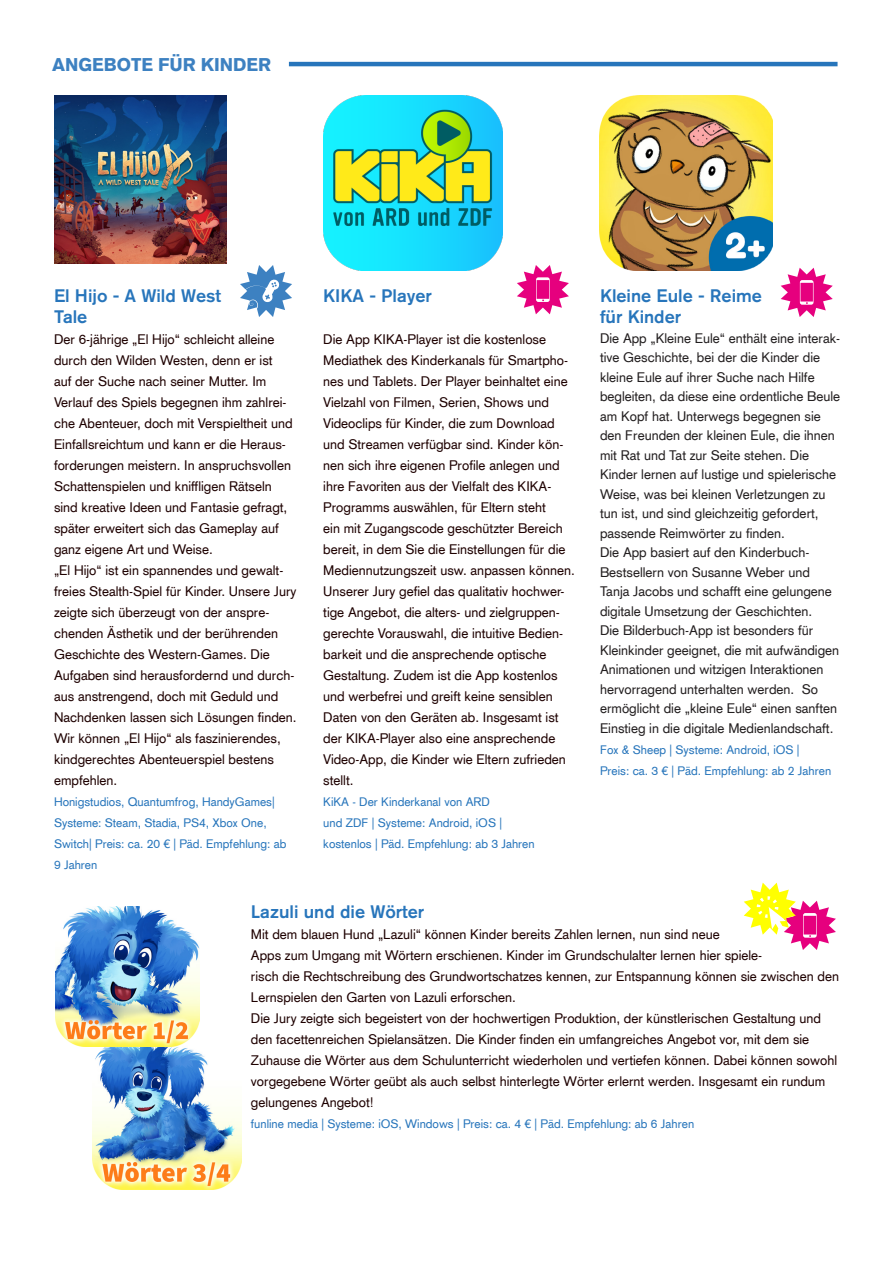
<style>
.page{position:relative;width:893px;height:1263px;background:#fff}
.page>*{position:absolute;margin:0;border:0;box-sizing:border-box;transform-origin:0 0}
.t1{font:500 18px/21.6px "Akzidenz Grotesk BQ";color:#2775bb}
.t2{font:900 18px "Akzidenz Grotesk";color:#3d81c1}
.t3{font:13.5px/21px "Akzidenz Grotesk";color:#1e0100}
.t4{font:13.5px/19.5px "Akzidenz Grotesk";color:#231f20}
.t5{font:12px/21px "Akzidenz Grotesk";color:#2775bb}
</style>
<div class="page">
<img style="left:93px;top:1046px;width:148px;height:143px">
<img style="left:54px;top:96px;width:172px;height:167px">
<img style="left:600px;top:96px;width:172px;height:175px">
<img style="left:56px;top:906px;width:144px;height:140px">
<svg style="left:517px;top:265px;width:52px;height:49px"></svg>
<svg style="left:781px;top:268px;width:52px;height:49px"></svg>
<img style="left:323px;top:96px;width:180px;height:175px">
<svg style="left:240px;top:265px;width:52px;height:52px"></svg>
<hr style="left:289px;top:62px;width:548px;height:4px;background:#2775bb">
<svg style="left:744px;top:883px;width:92px;height:67px"></svg>
<p class="t2" style="left:52px;top:53px;width:221px">ANGEBOTE FÜR KINDER</p>
<p class="t1" style="left:323px;top:284px;width:110px">KIKA - Player</p>
<p class="t3" style="left:323px;top:329px;width:253px">Die App KIKA-Player ist die kostenlose Mediathek des Kinderkanals für Smartpho&shy;nes und Tablets. Der Player beinhaltet eine Vielzahl von Filmen, Serien, Shows und Videoclips für Kinder, die zum Download und Streamen verfügbar sind. Kinder kön&shy;nen sich ihre eigenen Profile anlegen und ihre Favoriten aus der Vielfalt des KIKA-Programms auswählen, für Eltern steht<br>ein mit Zugangscode geschützter Bereich bereit, in dem Sie die Einstellungen für die Mediennutzungszeit usw. anpassen können.</p>
<p class="t3" style="left:323px;top:581px;width:244px">Unserer Jury gefiel das qualitativ hochwer&shy;tige Angebot, die alters- und zielgruppen&shy;gerechte Vorauswahl, die intuitive Bedien&shy;barkeit und die ansprechende optische Gestaltung. Zudem ist die App kostenlos und werbefrei und greift keine sensiblen Daten von den Geräten ab. Insgesamt ist der KIKA-Player also eine ansprechende Video-App, die Kinder wie Eltern zufrieden stellt.</p>
<p class="t5" style="left:323px;top:791px;width:168px">KiKA - Der Kinderkanal von ARD</p>
<p class="t5" style="left:323px;top:812px;width:180px">und ZDF | Systeme: Android, iOS |</p>
<p class="t5" style="left:323px;top:833px;width:213px">kostenlos | Päd. Empfehlung: ab 3 Jahren</p>
<p class="t1" style="left:600px;top:284px;width:164px">Kleine Eule - Reime für Kinder</p>
<p class="t4" style="left:600px;top:328px;width:242px">Die App „Kleine Eule“ enthält eine interak&shy;tive Geschichte, bei der die Kinder die kleine Eule auf ihrer Suche nach Hilfe begleiten, da diese eine ordentliche Beule am Kopf hat. Unterwegs begegnen sie den Freunden der kleinen Eule, die ihnen mit Rat und Tat zur Seite stehen. Die Kinder lernen auf lustige und spielerische Weise, was bei kleinen Verletzungen zu tun ist, und sind gleichzeitig gefordert, passende Reimwörter zu finden.</p>
<p class="t4" style="left:600px;top:543px;width:241px">Die App basiert auf den Kinderbuch-Bestsellern von Susanne Weber und Tanja Jacobs und schafft eine gelungene digitale Umsetzung der Geschichten.<br>Die Bilderbuch-App ist besonders für Kleinkinder geeignet, die mit aufwändigen Animationen und witzigen Interaktionen hervorragend unterhalten werden. So ermöglicht die „kleine Eule“ einen sanften Einstieg in die digitale Medienlandschaft.</p>
<p class="t5" style="left:600px;top:739px;width:201px">Fox &amp; Sheep | Systeme: Android, iOS |</p>
<p class="t5" style="left:600px;top:760px;width:233px">Preis: ca. 3 € | Päd. Empfehlung: ab 2 Jahren</p>
<p class="t1" style="left:54px;top:284px;width:169px">El Hijo - A Wild West<br>Tale</p>
<p class="t3" style="left:54px;top:329px;width:240px">Der 6-jährige „El Hijo“ schleicht alleine durch den Wilden Westen, denn er ist auf der Suche nach seiner Mutter. Im Verlauf des Spiels begegnen ihm zahlrei&shy;che Abenteuer, doch mit Verspieltheit und Einfallsreichtum und kann er die Heraus&shy;forderungen meistern. In anspruchsvollen Schattenspielen und kniffligen Rätseln sind kreative Ideen und Fantasie gefragt, später erweitert sich das Gameplay auf ganz eigene Art und Weise.</p>
<p class="t3" style="left:54px;top:560px;width:244px">„El Hijo“ ist ein spannendes und gewalt&shy;freies Stealth-Spiel für Kinder. Unsere Jury zeigte sich überzeugt von der anspre&shy;chenden Ästhetik und der berührenden Geschichte des Western-Games. Die Aufgaben sind herausfordernd und durch&shy;aus anstrengend, doch mit Geduld und Nachdenken lassen sich Lösungen finden.<br>Wir können „El Hijo“ als faszinierendes, kindgerechtes Abenteuerspiel bestens empfehlen.</p>
<p class="t5" style="left:54px;top:791px;width:234px">Honigstudios, Quantumfrog, HandyGames| Systeme: Steam, Stadia, PS4, Xbox One, Switch| Preis: ca. 20 € | Päd. Empfehlung: ab 9 Jahren</p>
<p class="t1" style="left:251px;top:900px;width:175px">Lazuli und die Wörter</p>
<p class="t3" style="left:251px;top:923px;width:590px">Mit dem blauen Hund „Lazuli“ können Kinder bereits Zahlen lernen, nun sind neue<br>Apps zum Umgang mit Wörtern erschienen. Kinder im Grundschulalter lernen hier spiele-<br>risch die Rechtschreibung des Grundwortschatzes kennen, zur Entspannung können sie zwischen den Lernspielen den Garten von Lazuli erforschen.</p>
<p class="t3" style="left:251px;top:1007px;width:588px">Die Jury zeigte sich begeistert von der hochwertigen Produktion, der künstlerischen Gestaltung und den facettenreichen Spielansätzen. Die Kinder finden ein umfangreiches Angebot vor, mit dem sie Zuhause die Wörter aus dem Schulunterricht wiederholen und vertiefen können. Dabei können sowohl vorgegebene Wörter geübt als auch selbst hinterlegte Wörter erlernt werden. Insgesamt ein rundum gelungenes Angebot!</p>
<p class="t5" style="left:251px;top:1113px;width:445px">funline media | Systeme: iOS, Windows | Preis: ca. 4 € | Päd. Empfehlung: ab 6 Jahren</p>
</div>
